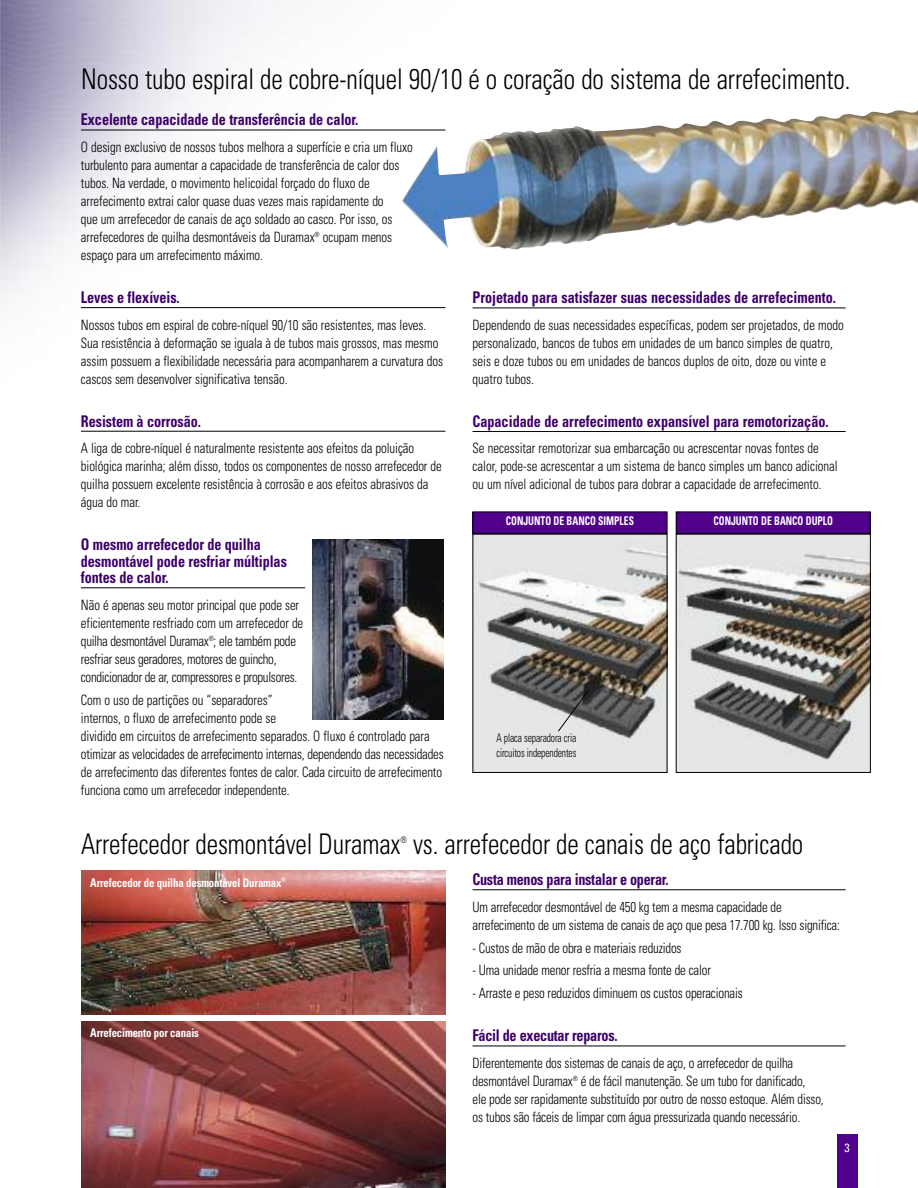
<style>
.page{position:relative;width:918px;height:1188px;background:#fff}
.page>*{position:absolute;margin:0;border:0;box-sizing:border-box;transform-origin:0 0}
.t1{font:300 condensed 28.5px "Univers";letter-spacing:-.005em;color:#000;scale:.9 1}
.t2{font:700 condensed 16.2px/16.5px "Univers";letter-spacing:-.005em;color:#3d0068;scale:.88 1}
.t3{font:300 condensed 14.25px/18px "Univers";letter-spacing:-.005em;color:#000;scale:.9 1}
.t4{font:700 condensed 12px "Univers";letter-spacing:-.015em;color:#fff;scale:.9 1}
.t5{font:700 condensed 12px "Univers";letter-spacing:-.015em;color:#fff;scale:.8 1}
.t6{font:300 condensed 12px/15px "Univers";letter-spacing:-.015em;color:#000;scale:.8 1}
.t7{font:condensed 12px "Univers";color:#fff}
.t8{font:300 condensed 9px "Univers";color:#000;scale:.9 1}
</style>
<div class="page">
<img style="left:0;top:0;width:871px;height:1188px">
<img style="left:474px;top:536px;width:191px;height:235px">
<img style="left:678px;top:536px;width:191px;height:235px">
<div style="left:676px;top:534px;width:195px;height:239px;border:1px solid #000"></div>
<div style="left:473px;top:512px;width:194px;height:21px;background:#50008b"></div>
<div style="left:472px;top:512px;width:195px;height:22px;border:1px solid #000"></div>
<div style="left:676px;top:512px;width:194px;height:21px;background:#50008b"></div>
<div style="left:676px;top:512px;width:195px;height:22px;border:1px solid #000"></div>
<div style="left:837px;top:1134px;width:20px;height:54px;background:#50008b"></div>
<img style="left:402px;top:100px;width:516px;height:150px">
<hr style="left:81px;top:130px;width:365px;height:1px;background:#000">
<hr style="left:81px;top:307px;width:365px;height:1px;background:#000">
<hr style="left:81px;top:431px;width:365px;height:1px;background:#000">
<hr style="left:81px;top:588px;width:224px;height:1px;background:#000">
<hr style="left:472px;top:308px;width:374px;height:1px;background:#000">
<hr style="left:472px;top:431px;width:374px;height:1px;background:#000">
<hr style="left:472px;top:890px;width:374px;height:1px;background:#000">
<hr style="left:472px;top:1046px;width:374px;height:1px;background:#000">
<img style="left:313px;top:540px;width:131px;height:179px">
<img style="left:81px;top:871px;width:365px;height:143px">
<img style="left:81px;top:1021px;width:365px;height:167px">
<svg style="left:557px;top:690px;width:32px;height:42px"></svg>
<h1 class="t1" style="left:81px;top:68px;width:856px">Nosso tubo espiral de cobre-níquel 90/10 é o coração do sistema de arrefecimento.</h1>
<p class="t2" style="left:81px;top:113px;width:317px">Excelente capacidade de transferência de calor.</p>
<p class="t3" style="left:81px;top:139px;width:370px">O design exclusivo de nossos tubos melhora a superfície e cria um fluxo turbulento para aumentar a capacidade de transferência de calor dos tubos. Na verdade, o movimento helicoidal forçado do fluxo de arrefecimento extrai calor quase duas vezes mais rapidamente do<br>que um arrefecedor de canais de aço soldado ao casco. Por isso, os arrefecedores de quilha desmontáveis da Duramax<sup>®</sup> ocupam menos espaço para um arrefecimento máximo.</p>
<p class="t2" style="left:81px;top:290px;width:114px">Leves e flexíveis.</p>
<p class="t3" style="left:81px;top:317px;width:404px">Nossos tubos em espiral de cobre-níquel 90/10 são resistentes, mas leves.<br>Sua resistência à deformação se iguala à de tubos mais grossos, mas mesmo assim possuem a flexibilidade necessária para acompanharem a curvatura dos cascos sem desenvolver significativa tensão.</p>
<p class="t2" style="left:81px;top:414px;width:138px">Resistem à corrosão.</p>
<p class="t3" style="left:81px;top:440px;width:403px">A liga de cobre-níquel é naturalmente resistente aos efeitos da poluição biológica marinha; além disso, todos os componentes de nosso arrefecedor de quilha possuem excelente resistência à corrosão e aos efeitos abrasivos da água do mar.</p>
<p class="t2" style="left:81px;top:537px;width:236px">O mesmo arrefecedor de quilha desmontável pode resfriar múltiplas fontes de calor.</p>
<p class="t3" style="left:81px;top:597px;width:249px">Não é apenas seu motor principal que pode ser eficientemente resfriado com um arrefecedor de quilha desmontável Duramax<sup>®</sup>; ele também pode resfriar seus geradores, motores de guincho, condicionador de ar, compressores e propulsores.</p>
<p class="t3" style="left:81px;top:692px;width:405px">Com o uso de partições ou “separadores”<br>internos, o fluxo de arrefecimento pode se<br>dividido em circuitos de arrefecimento separados. O fluxo é controlado para otimizar as velocidades de arrefecimento internas, dependendo das necessidades de arrefecimento das diferentes fontes de calor. Cada circuito de arrefecimento funciona como um arrefecedor independente.</p>
<p class="t2" style="left:472px;top:291px;width:415px">Projetado para satisfazer suas necessidades de arrefecimento.</p>
<p class="t3" style="left:473px;top:317px;width:414px">Dependendo de suas necessidades específicas, podem ser projetados, de modo personalizado, bancos de tubos em unidades de um banco simples de quatro, seis e doze tubos ou em unidades de bancos duplos de oito, doze ou vinte e quatro tubos.</p>
<p class="t2" style="left:472px;top:414px;width:406px">Capacidade de arrefecimento expansível para remotorização.</p>
<p class="t3" style="left:473px;top:441px;width:407px">Se necessitar remotorizar sua embarcação ou acrescentar novas fontes de calor, pode-se acrescentar a um sistema de banco simples um banco adicional ou um nível adicional de tubos para dobrar a capacidade de arrefecimento.</p>
<p class="t5" style="left:506px;top:516px;width:162px">CONJUNTO DE BANCO SIMPLES</p>
<p class="t5" style="left:713px;top:516px;width:151px">CONJUNTO DE BANCO DUPLO</p>
<p class="t6" style="left:496px;top:731px;width:101px">A placa separadora cria circuitos independentes</p>
<h1 class="t1" style="left:81px;top:833px;width:804px">Arrefecedor desmontável Duramax vs. arrefecedor de canais de aço fabricado</h1>
<p class="t8" style="left:400px;top:837px;width:9px">®</p>
<p class="t4" style="left:90px;top:878px;width:219px">Arrefecedor de quilha desmontável Duramax<sup>®</sup></p>
<p class="t4" style="left:90px;top:1029px;width:122px">Arrefecimento por canais</p>
<p class="t2" style="left:472px;top:872px;width:224px">Custa menos para instalar e operar.</p>
<p class="t3" style="left:473px;top:899px;width:410px">Um arrefecedor desmontável de 450 kg tem a mesma capacidade de arrefecimento de um sistema de canais de aço que pesa 17.700 kg. Isso significa:</p>
<p class="t3" style="left:473px;top:940px;width:234px">- Custos de mão de obra e materiais reduzidos</p>
<p class="t3" style="left:473px;top:963px;width:266px">- Uma unidade menor resfria a mesma fonte de calor</p>
<p class="t3" style="left:473px;top:986px;width:302px">- Arraste e peso reduzidos diminuem os custos operacionais</p>
<p class="t2" style="left:472px;top:1029px;width:166px">Fácil de executar reparos.</p>
<p class="t3" style="left:473px;top:1055px;width:392px">Diferentemente dos sistemas de canais de aço, o arrefecedor de quilha desmontável Duramax<sup>®</sup> é de fácil manutenção. Se um tubo for danificado,<br>ele pode ser rapidamente substituído por outro de nosso estoque. Além disso, os tubos são fáceis de limpar com água pressurizada quando necessário.</p>
<p class="t7" style="left:844px;top:1143px;width:7px">3</p>
</div>
